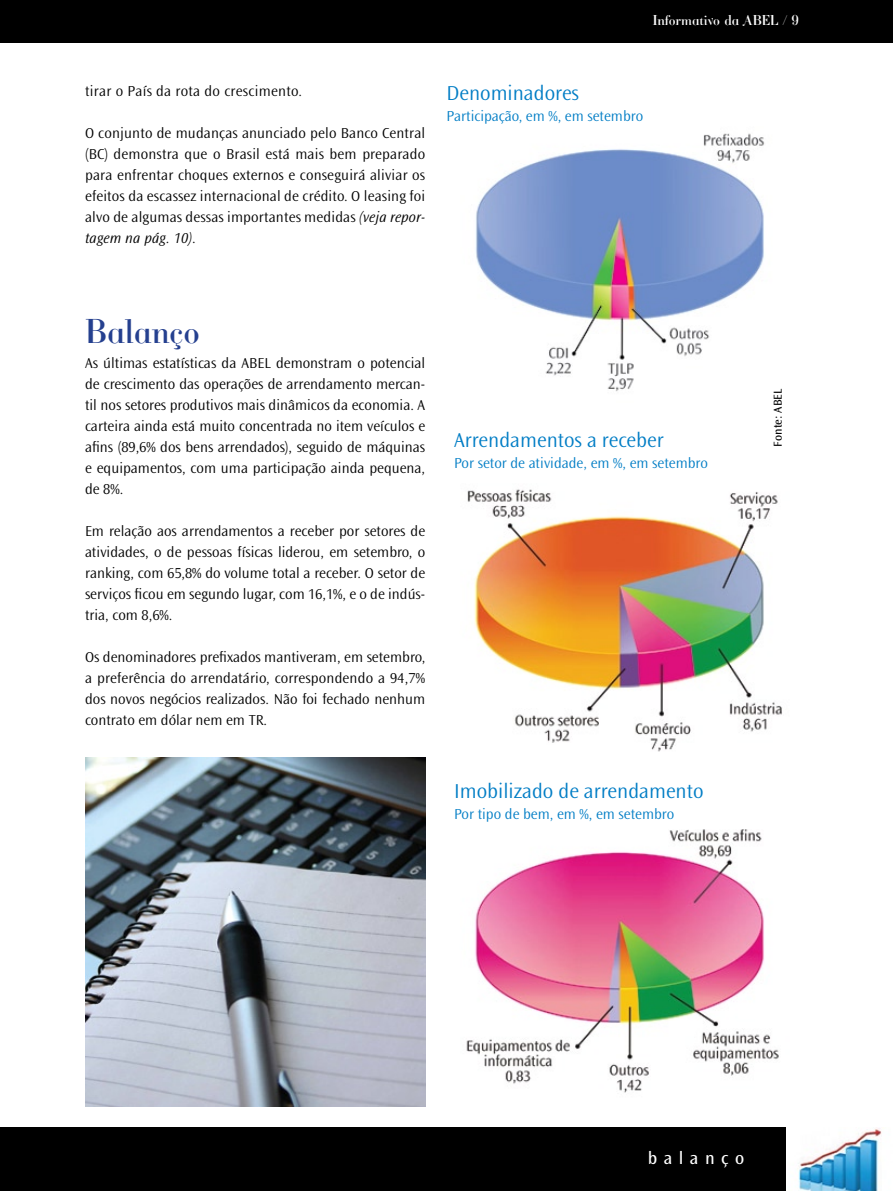
<style>
.page{position:relative;width:893px;height:1191px;background:#fff}
.page>*{position:absolute;margin:0;border:0;box-sizing:border-box;transform-origin:0 0}
.t1{font:36px "Cantabile";color:#25408f}
.t2{font:300 21px "Ocean Sans Std";color:#007dc5}
.t3{font:18px "Ocean Sans Std";letter-spacing:.36em;color:#fff}
.t4{font:300 15px/21px "Ocean Sans Std";color:#000;text-align:justify}
.t5{font:300 15px "Ocean Sans Std";color:#007dc5}
.t6{font:300 15px "Ocean Sans Std";letter-spacing:.02em;color:#000}
.t7{font:15px "Cantabile";color:#fff}
.t8{font:12px "Ocean Sans Std";color:#000}
.s1{font-style:italic}
</style>
<div class="page">
<img style="left:475px;top:133px;width:290px;height:259px">
<img style="left:466px;top:829px;width:313px;height:264px">
<img style="left:467px;top:489px;width:315px;height:263px">
<div style="left:0;top:0;width:893px;height:43px;background:#000"></div>
<div style="left:0;top:1127px;width:893px;height:64px;background:#000"></div>
<img style="left:787px;top:1127px;width:106px;height:64px">
<img style="left:85px;top:757px;width:340px;height:349px">
<p class="t7" style="left:653px;top:12px;width:147px">Informativo da ABEL / 9</p>
<p class="t6" style="left:85px;top:83px;width:218px">tirar o País da rota do crescimento.</p>
<p class="t4" style="left:85px;top:123px;width:342px">O conjunto de mudanças anunciado pelo Banco Central (BC) demonstra que o Brasil está mais bem preparado para enfrentar choques externos e conseguirá aliviar os efeitos da escassez internacional de crédito. O leasing foi alvo de algumas dessas importantes medidas <span class="s1">(veja repor&shy;tagem na pág. 10)</span>.</p>
<h2 class="t2" style="left:446px;top:82px;width:134px">Denominadores</h2>
<p class="t5" style="left:446px;top:108px;width:198px">Participação, em %, em setembro</p>
<h1 class="t1" style="left:85px;top:310px;width:116px">Balanço</h1>
<p class="t4" style="left:85px;top:353px;width:342px">As últimas estatísticas da ABEL demonstram o potencial de crescimento das operações de arrendamento mercan&shy;til nos setores produtivos mais dinâmicos da economia. A carteira ainda está muito concentrada no item veículos e afins (89,6% dos bens arrendados), seguido de máquinas e equipamentos, com uma participação ainda pequena, de 8%.</p>
<p class="t4" style="left:85px;top:521px;width:342px">Em relação aos arrendamentos a receber por setores de atividades, o de pessoas físicas liderou, em setembro, o ranking, com 65,8% do volume total a receber. O setor de serviços ficou em segundo lugar, com 16,1%, e o de indús&shy;tria, com 8,6%.</p>
<p class="t4" style="left:85px;top:647px;width:342px">Os denominadores prefixados mantiveram, em setembro, a preferência do arrendatário, correspondendo a 94,7% dos novos negócios realizados. Não foi fechado nenhum contrato em dólar nem em TR.</p>
<h2 class="t2" style="left:454px;top:428px;width:211px">Arrendamentos a receber</h2>
<p class="t5" style="left:454px;top:455px;width:255px">Por setor de atividade, em %, em setembro</p>
<h2 class="t2" style="left:454px;top:779px;width:251px">Imobilizado de arrendamento</h2>
<p class="t5" style="left:454px;top:805px;width:222px">Por tipo de bem, em %, em setembro</p>
<p class="t8" style="left:771px;top:446px;width:59px;rotate:-90deg">Fonte: ABEL</p>
<p class="t3" style="left:648px;top:1148px;width:98px">balanço</p>
</div>
